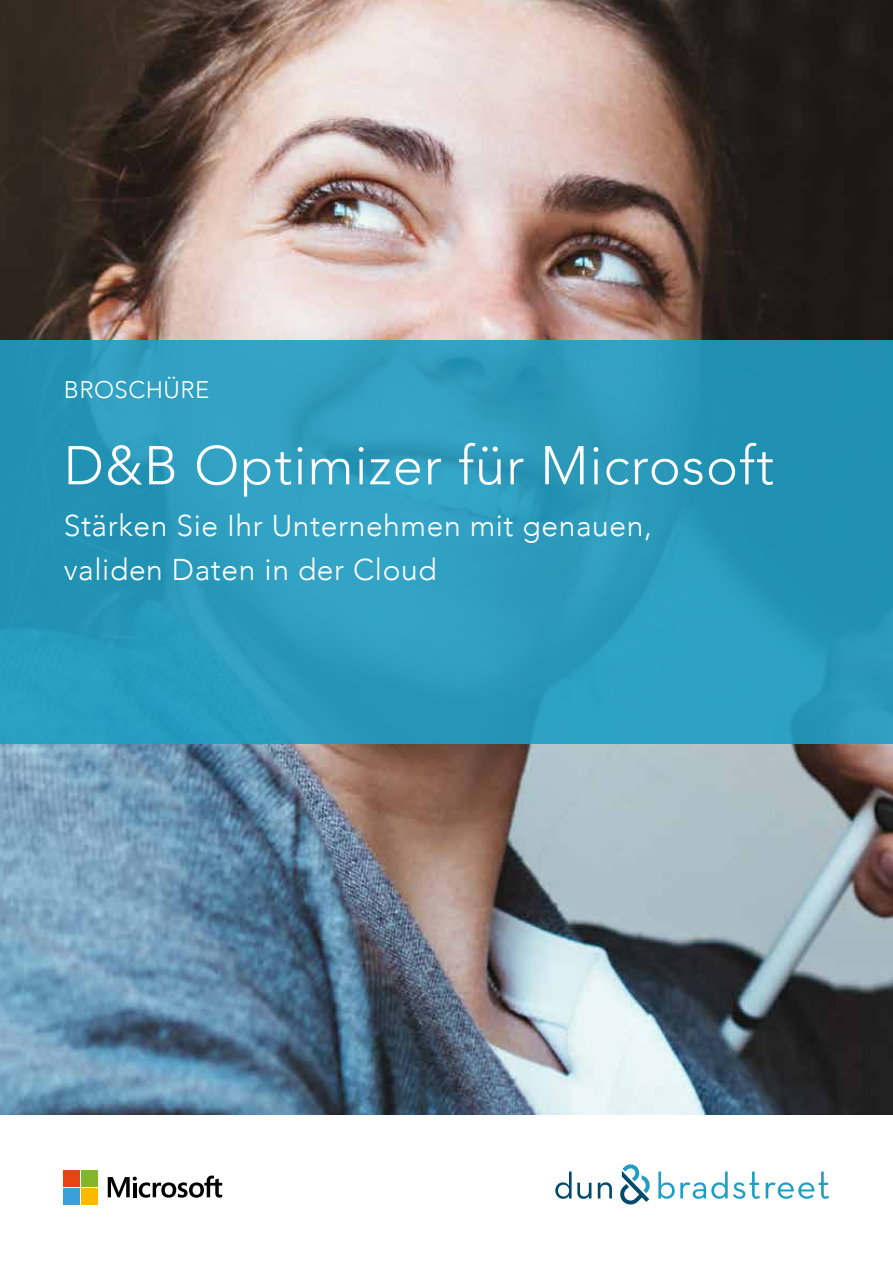
<style>
.page{position:relative;width:893px;height:1263px;background:#fff}
.page>*{position:absolute;margin:0;border:0;box-sizing:border-box;transform-origin:0 0}
.t1{font:300 54px "Avenir";letter-spacing:.02em;color:#fff}
.t2{font:300 30px/43.5px "Avenir";letter-spacing:.02em;color:#fff}
.t3{font:300 24px "Avenir";letter-spacing:.02em;color:#fff}
</style>
<div class="page">
<img style="left:0;top:0;width:893px;height:1114px">
<div style="left:0;top:340px;width:893px;height:404px;background:#2b9bbd"></div>
<svg style="left:555px;top:1164px;width:95px;height:40px"></svg>
<svg style="left:766px;top:1171px;width:63px;height:28px"></svg>
<svg style="left:658px;top:1171px;width:102px;height:28px"></svg>
<svg style="left:108px;top:1175px;width:114px;height:23px"></svg>
<div style="left:64px;top:1170px;width:16px;height:16px;background:#e74315"></div>
<div style="left:82px;top:1170px;width:16px;height:16px;background:#84b727"></div>
<div style="left:64px;top:1188px;width:16px;height:16px;background:#3ba0da"></div>
<div style="left:82px;top:1188px;width:16px;height:16px;background:#fbba00"></div>
<p class="t3" style="left:64px;top:376px;width:147px">BROSCHÜRE</p>
<h1 class="t1" style="left:64px;top:434px;width:712px">D&amp;B Optimizer für Microsoft</h1>
<p class="t2" style="left:64px;top:504px;width:590px">Stärken Sie Ihr Unternehmen mit genauen, validen Daten in der Cloud</p>
</div>
